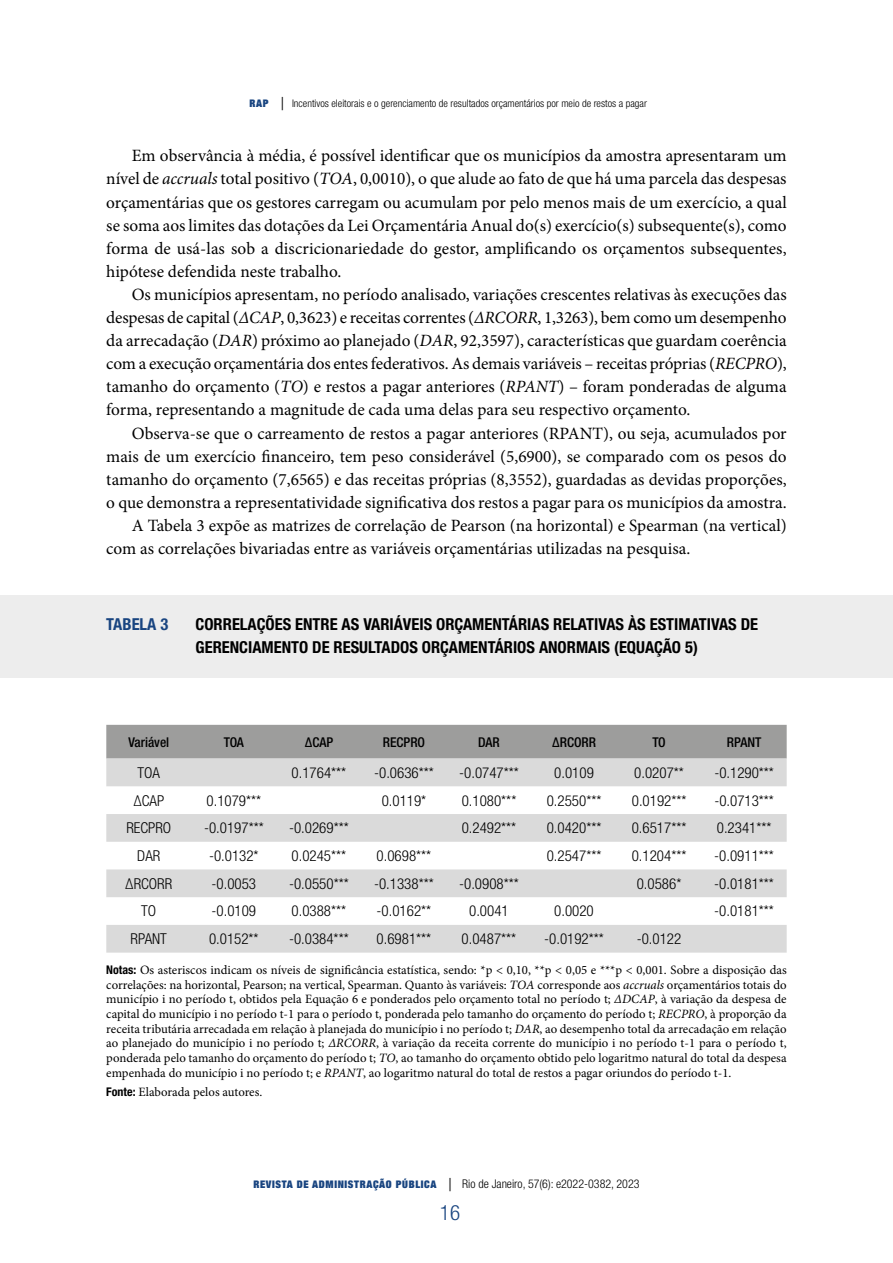
<style>
.page{position:relative;width:893px;height:1263px;background:#fff}
.page>*{position:absolute;margin:0;border:0;box-sizing:border-box;transform-origin:0 0}
.t1{font:300 condensed 21px "Helvetica Neue LT Std";color:#184480}
.t2{font:17.25px/23.1px "Minion Pro";color:#000;text-align:justify}
.t3{font:700 condensed 16.5px/23.1px "Helvetica Neue LT Std";color:#000}
.t4{font:700 condensed 16.5px "Helvetica Neue LT Std";color:#184480}
.t5{font:300 condensed 15px "Helvetica Neue LT Std";color:#000}
.t6{font:500 condensed 13.5px "Helvetica Neue LT Std";color:#000}
.t7{font:12.75px/14.7px "Minion Pro";color:#000;text-align:justify}
.t8{font:300 condensed 12px "Helvetica Neue LT Std";color:#000}
.t9{font:300 condensed 10.5px "Helvetica Neue LT Std";color:#000}
.s1{font-family:"Helvetica Neue";font-weight:900;font-stretch:expanded;color:#184480}
.s2{font-size:18px}
.s3{font-style:italic}
.s4{font-family:"Helvetica Neue LT Std";font-weight:700;font-stretch:condensed;font-size:12px}
.s5{font-family:"Helvetica Neue";font-weight:900;font-stretch:expanded;font-size:10.5px;color:#184480}
</style>
<div class="page">
<div style="left:0;top:595px;width:893px;height:83px;background:#ededed"></div>
<div style="left:106px;top:725px;width:681px;height:33px;background:#9d9d9c"></div>
<svg style="left:106px;top:758px;width:681px;height:195px;fill:#dadada"></svg>
<p class="t9" style="left:249px;top:98px;width:399px"><span class="s1">RAP</span> <span class="s2">|</span> Incentivos eleitorais e o gerenciamento de resultados orçamentários por meio de restos a pagar</p>
<p class="t2" style="left:106px;top:144px;width:682px;text-indent:26px">Em observância à média, é possível identificar que os municípios da amostra apresentaram um nível de <span class="s3">accruals</span> total positivo (<span class="s3">TOA</span>, 0,0010), o que alude ao fato de que há uma parcela das despesas orçamentárias que os gestores carregam ou acumulam por pelo menos mais de um exercício, a qual se soma aos limites das dotações da Lei Orçamentária Anual do(s) exercício(s) subsequente(s), como forma de usá-las sob a discricionariedade do gestor, amplificando os orçamentos subsequentes, hipótese defendida neste trabalho.</p>
<p class="t2" style="left:106px;top:283px;width:682px;text-indent:26px">Os municípios apresentam, no período analisado, variações crescentes relativas às execuções das despesas de capital (<span class="s3">∆CAP</span>, 0,3623) e receitas correntes (<span class="s3">∆RCORR</span>, 1,3263), bem como um desempenho da arrecadação (<span class="s3">DAR</span>) próximo ao planejado (<span class="s3">DAR</span>, 92,3597), características que guardam coerência com a execução orçamentária dos entes federativos. As demais variáveis – receitas próprias (<span class="s3">RECPRO</span>), tamanho do orçamento (<span class="s3">TO</span>) e restos a pagar anteriores (<span class="s3">RPANT</span>) – foram ponderadas de alguma forma, representando a magnitude de cada uma delas para seu respectivo orçamento.</p>
<p class="t2" style="left:132px;top:422px;width:656px">Observa-se que o carreamento de restos a pagar anteriores (RPANT), ou seja, acumulados por</p>
<p class="t2" style="left:106px;top:445px;width:682px">mais de um exercício financeiro, tem peso considerável (5,6900), se comparado com os pesos do</p>
<p class="t2" style="left:106px;top:468px;width:682px">tamanho do orçamento (7,6565) e das receitas próprias (8,3552), guardadas as devidas proporções,</p>
<p class="t2" style="left:106px;top:491px;width:682px">o que demonstra a representatividade significativa dos restos a pagar para os municípios da amostra.</p>
<p class="t2" style="left:132px;top:514px;width:656px">A Tabela 3 expõe as matrizes de correlação de Pearson (na horizontal) e Spearman (na vertical)</p>
<p class="t2" style="left:106px;top:537px;width:585px">com as correlações bivariadas entre as variáveis orçamentárias utilizadas na pesquisa.</p>
<p class="t4" style="left:106px;top:614px;width:63px">TABELA 3</p>
<p class="t3" style="left:196px;top:612px;width:564px">CORRELAÇÕES ENTRE AS VARIÁVEIS ORÇAMENTÁRIAS RELATIVAS ÀS ESTIMATIVAS DE<br>GERENCIAMENTO DE RESULTADOS ORÇAMENTÁRIOS ANORMAIS (EQUAÇÃO 5)</p>
<p class="t6" style="left:128px;top:734px;width:42px">Variável</p>
<p class="t6" style="left:224px;top:734px;width:22px">TOA</p>
<p class="t6" style="left:305px;top:734px;width:30px">∆CAP</p>
<p class="t6" style="left:383px;top:734px;width:44px">RECPRO</p>
<p class="t6" style="left:478px;top:734px;width:23px">DAR</p>
<p class="t6" style="left:552px;top:734px;width:45px">∆RCORR</p>
<p class="t6" style="left:652px;top:734px;width:15px">TO</p>
<p class="t6" style="left:727px;top:734px;width:36px">RPANT</p>
<p class="t5" style="left:138px;top:764px;width:24px">TOA</p>
<p class="t5" style="left:292px;top:764px;width:56px">0.1764***</p>
<p class="t5" style="left:374px;top:764px;width:61px">-0.0636***</p>
<p class="t5" style="left:459px;top:764px;width:61px">-0.0747***</p>
<p class="t5" style="left:554px;top:764px;width:41px">0.0109</p>
<p class="t5" style="left:634px;top:764px;width:51px">0.0207**</p>
<p class="t5" style="left:714px;top:764px;width:61px">-0.1290***</p>
<p class="t5" style="left:133px;top:792px;width:32px">∆CAP</p>
<p class="t5" style="left:207px;top:792px;width:56px">0.1079***</p>
<p class="t5" style="left:382px;top:792px;width:46px">0.0119*</p>
<p class="t5" style="left:462px;top:792px;width:56px">0.1080***</p>
<p class="t5" style="left:547px;top:792px;width:56px">0.2550***</p>
<p class="t5" style="left:632px;top:792px;width:56px">0.0192***</p>
<p class="t5" style="left:714px;top:792px;width:61px">-0.0713***</p>
<p class="t5" style="left:126px;top:819px;width:46px">RECPRO</p>
<p class="t5" style="left:204px;top:819px;width:61px">-0.0197***</p>
<p class="t5" style="left:289px;top:819px;width:61px">-0.0269***</p>
<p class="t5" style="left:462px;top:819px;width:56px">0.2492***</p>
<p class="t5" style="left:547px;top:819px;width:56px">0.0420***</p>
<p class="t5" style="left:632px;top:819px;width:56px">0.6517***</p>
<p class="t5" style="left:717px;top:819px;width:56px">0.2341***</p>
<p class="t5" style="left:137px;top:847px;width:25px">DAR</p>
<p class="t5" style="left:209px;top:847px;width:51px">-0.0132*</p>
<p class="t5" style="left:292px;top:847px;width:56px">0.0245***</p>
<p class="t5" style="left:377px;top:847px;width:56px">0.0698***</p>
<p class="t5" style="left:547px;top:847px;width:56px">0.2547***</p>
<p class="t5" style="left:632px;top:847px;width:56px">0.1204***</p>
<p class="t5" style="left:714px;top:847px;width:61px">-0.0911***</p>
<p class="t5" style="left:125px;top:875px;width:49px">∆RCORR</p>
<p class="t5" style="left:212px;top:875px;width:46px">-0.0053</p>
<p class="t5" style="left:289px;top:875px;width:61px">-0.0550***</p>
<p class="t5" style="left:374px;top:875px;width:61px">-0.1338***</p>
<p class="t5" style="left:459px;top:875px;width:61px">-0.0908***</p>
<p class="t5" style="left:637px;top:875px;width:46px">0.0586*</p>
<p class="t5" style="left:714px;top:875px;width:61px">-0.0181***</p>
<p class="t5" style="left:141px;top:902px;width:16px">TO</p>
<p class="t5" style="left:212px;top:902px;width:46px">-0.0109</p>
<p class="t5" style="left:292px;top:902px;width:56px">0.0388***</p>
<p class="t5" style="left:377px;top:902px;width:56px">-0.0162**</p>
<p class="t5" style="left:469px;top:902px;width:41px">0.0041</p>
<p class="t5" style="left:554px;top:902px;width:41px">0.0020</p>
<p class="t5" style="left:714px;top:902px;width:61px">-0.0181***</p>
<p class="t5" style="left:131px;top:930px;width:38px">RPANT</p>
<p class="t5" style="left:209px;top:930px;width:51px">0.0152**</p>
<p class="t5" style="left:289px;top:930px;width:61px">-0.0384***</p>
<p class="t5" style="left:377px;top:930px;width:56px">0.6981***</p>
<p class="t5" style="left:462px;top:930px;width:56px">0.0487***</p>
<p class="t5" style="left:544px;top:930px;width:61px">-0.0192***</p>
<p class="t5" style="left:637px;top:930px;width:46px">-0.0122</p>
<p class="t7" style="left:106px;top:963px;width:682px"><span class="s4">Notas:</span> Os asteriscos indicam os níveis de significância estatística, sendo: *p &lt; 0,10, **p &lt; 0,05 e ***p &lt; 0,001. Sobre a disposição das correlações: na horizontal, Pearson; na vertical, Spearman. Quanto às variáveis: <span class="s3">TOA</span> corresponde aos <span class="s3">accruals</span> orçamentários totais do município i no período t, obtidos pela Equação 6 e ponderados pelo orçamento total no período t; <span class="s3">∆DCAP</span>, à variação da despesa de capital do município i no período t-1 para o período t, ponderada pelo tamanho do orçamento do período t; <span class="s3">RECPRO</span>, à proporção da receita tributária arrecadada em relação à planejada do município i no período t; <span class="s3">DAR</span>, ao desempenho total da arrecadação em relação ao planejado do município i no período t; <span class="s3">∆RCORR</span>, à variação da receita corrente do município i no período t-1 para o período t, ponderada pelo tamanho do orçamento do período t; <span class="s3">TO</span>, ao tamanho do orçamento obtido pelo logaritmo natural do total da despesa empenhada do município i no período t; e <span class="s3">RPANT</span>, ao logaritmo natural do total de restos a pagar oriundos do período t-1.</p>
<p class="t7" style="left:106px;top:1084px;width:157px"><span class="s4">Fonte:</span> Elaborada pelos autores.</p>
<p class="t8" style="left:253px;top:1176px;width:388px"><span class="s5">REVISTA DE ADMINISTRAÇÃO PÚBLICA</span> <span class="s2">|</span> Rio de Janeiro, 57(6): e2022-0382, 2023</p>
<p class="t1" style="left:440px;top:1200px;width:22px">16</p>
</div>
